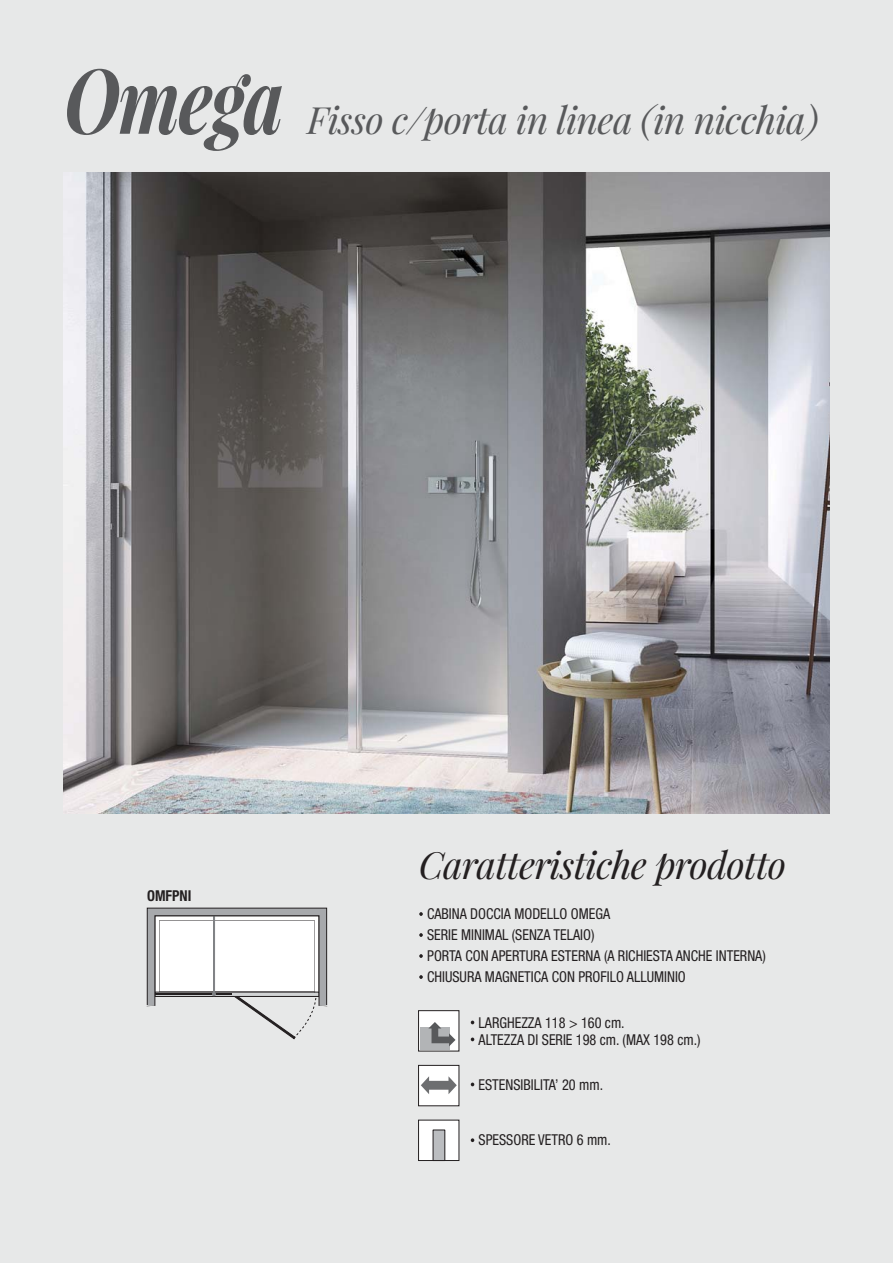
<style>
.page{position:relative;width:893px;height:1263px;background:#e7e8e8}
.page>*{position:absolute;margin:0;border:0;box-sizing:border-box;transform-origin:0 0}
.t1{font:italic 700 90px "Playfair Display";letter-spacing:-.02em;color:#58595b;scale:.8 1}
.t2{font:italic 37.5px "Playfair Display";letter-spacing:-.02em;color:#58595b}
.t3{font:italic 37.5px "Playfair Display";letter-spacing:-.02em;color:#231f20}
.t4{font:15px/21px "Helvetica Roman Condensed";color:#231f20;scale:.95 1}
.t5{font:700 condensed 15px "Helvetica Neue LT Std";color:#231f20;scale:.95 1}
</style>
<div class="page">
<img style="left:64px;top:172px;width:765px;height:641px">
<svg style="left:419px;top:912px;width:4px;height:4px"></svg>
<svg style="left:419px;top:933px;width:4px;height:4px"></svg>
<svg style="left:419px;top:954px;width:4px;height:4px"></svg>
<svg style="left:419px;top:975px;width:4px;height:4px"></svg>
<div style="left:419px;top:1065px;width:40px;height:41px;background:#fff"></div>
<div style="left:418px;top:1065px;width:41px;height:41px;border:1px solid #231f20"></div>
<svg style="left:471px;top:1020px;width:3px;height:4px"></svg>
<svg style="left:471px;top:1037px;width:3px;height:4px"></svg>
<svg style="left:421px;top:1076px;width:36px;height:18px"></svg>
<div style="left:419px;top:1011px;width:40px;height:40px;background:#fff"></div>
<div style="left:418px;top:1010px;width:41px;height:41px;border:1px solid #231f20"></div>
<div style="left:420px;top:1027px;width:30px;height:22px;background:#b2b4b6"></div>
<svg style="left:428px;top:1022px;width:27px;height:24px"></svg>
<svg style="left:471px;top:1082px;width:3px;height:4px"></svg>
<svg style="left:471px;top:1138px;width:3px;height:4px"></svg>
<div style="left:419px;top:1120px;width:40px;height:40px;background:#fff"></div>
<div style="left:418px;top:1120px;width:41px;height:41px;border:1px solid #231f20"></div>
<div style="left:433px;top:1130px;width:12px;height:30px;background:#bbbdc0"></div>
<div style="left:433px;top:1129px;width:12px;height:32px;border:1px solid #231f20"></div>
<svg style="left:146px;top:908px;width:182px;height:131px"></svg>
<h1 class="t1" style="left:64px;top:50px;width:276px">Omega</h1>
<h2 class="t2" style="left:307px;top:99px;width:513px">Fisso c/porta in linea (in nicchia)</h2>
<p class="t5" style="left:147px;top:887px;width:48px">OMFPNI</p>
<h2 class="t3" style="left:419px;top:844px;width:369px">Caratteristiche prodotto</h2>
<p class="t4" style="left:427px;top:905px;width:358px">CABINA DOCCIA MODELLO OMEGA<br>SERIE MINIMAL (SENZA TELAIO)<br>PORTA CON APERTURA ESTERNA (A RICHIESTA ANCHE INTERNA)<br>CHIUSURA MAGNETICA CON PROFILO ALLUMINIO</p>
<p class="t4" style="left:479px;top:1015px;width:235px;line-height:17px">LARGHEZZA 118 &gt; 160 cm.<br>ALTEZZA DI SERIE 198 cm. (MAX 198 cm.)</p>
<p class="t4" style="left:479px;top:1075px;width:133px">ESTENSIBILITA’ 20 mm.</p>
<p class="t4" style="left:479px;top:1131px;width:141px">SPESSORE VETRO 6 mm.</p>
</div>
